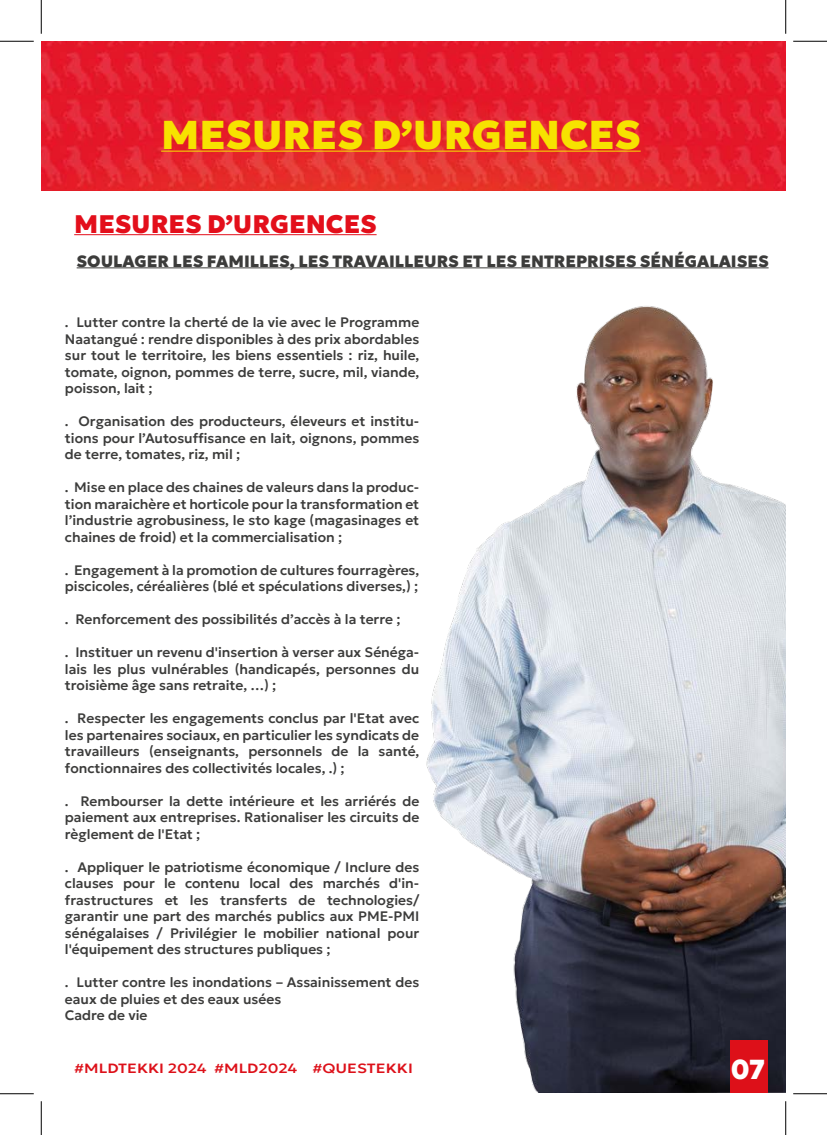
<style>
.page{position:relative;width:827px;height:1135px;background:#fff}
.page>*{position:absolute;margin:0;border:0;box-sizing:border-box;transform-origin:0 0}
.t1{font:900 40.25px "Geologica";color:#f7e200}
.t2{font:900 27.5px "Geologica";color:#fff}
.t3{font:900 25.38px "Geologica";color:#e30f1b}
.t4{font:900 16.38px "Geologica";color:#3c3c3b}
.t5{font:500 13.75px/16.5px "Geologica";color:#3c3c3b;text-align:justify}
.t6{font:500 13.38px "Geologica";color:#dd1019;scale:1.18 1}
</style>
<div class="page">
<img style="left:41px;top:41px;width:744px;height:149px">
<img style="left:394px;top:267px;width:391px;height:825px">
<div style="left:730px;top:1040px;width:38px;height:52px;background:#dd1019"></div>
<hr style="left:161px;top:151px;width:479px;height:1px;background:#f7e200">
<hr style="left:74px;top:234px;width:302px;height:1px;background:#e30f1b">
<hr style="left:77px;top:268px;width:691px;height:1px;background:#3c3c3b">
<hr style="left:0;top:41px;width:34px;height:1px;background:#000">
<hr style="left:793px;top:41px;width:34px;height:1px;background:#000">
<hr style="left:0;top:1093px;width:34px;height:1px;background:#000">
<hr style="left:793px;top:1093px;width:34px;height:1px;background:#000">
<hr style="left:41px;top:0;width:1px;height:34px;background:#000">
<hr style="left:41px;top:1101px;width:1px;height:34px;background:#000">
<hr style="left:785px;top:0;width:1px;height:34px;background:#000">
<hr style="left:785px;top:1101px;width:1px;height:34px;background:#000">
<h1 class="t1" style="left:161px;top:98px;width:481px">MESURES D’URGENCES</h1>
<h3 class="t3" style="left:74px;top:201px;width:304px">MESURES D’URGENCES</h3>
<p class="t4" style="left:77px;top:246px;width:693px">SOULAGER LES FAMILLES, LES TRAVAILLEURS ET LES ENTREPRISES SÉNÉGALAISES</p>
<p class="t5" style="left:65px;top:313px;width:356px">. Lutter contre la cherté de la vie avec le Programme Naatangué : rendre disponibles à des prix abordables sur tout le territoire, les biens essentiels : riz, huile, tomate, oignon, pommes de terre, sucre, mil, viande, poisson, lait ;</p>
<p class="t5" style="left:65px;top:412px;width:356px">. Organisation des producteurs, éleveurs et institu&shy;tions pour l’Autosuffisance en lait, oignons, pommes de terre, tomates, riz, mil ;</p>
<p class="t5" style="left:65px;top:478px;width:356px">. Mise en place des chaines de valeurs dans la produc&shy;tion maraichère et horticole pour la transformation et l’industrie agrobusiness, le sto kage (magasinages et chaines de froid) et la commercialisation ;</p>
<p class="t5" style="left:65px;top:560px;width:356px">. Engagement à la promotion de cultures fourragères, piscicoles, céréalières (blé et spéculations diverses,) ;</p>
<p class="t5" style="left:65px;top:610px;width:337px">. Renforcement des possibilités d’accès à la terre ;</p>
<p class="t5" style="left:65px;top:643px;width:356px">. Instituer un revenu d'insertion à verser aux Sénéga&shy;lais les plus vulnérables (handicapés, personnes du troisième âge sans retraite, …) ;</p>
<p class="t5" style="left:65px;top:709px;width:356px">. Respecter les engagements conclus par l'Etat avec les partenaires sociaux, en particulier les syndicats de travailleurs (enseignants, personnels de la santé, fonctionnaires des collectivités locales, .) ;</p>
<p class="t5" style="left:65px;top:791px;width:356px">. Rembourser la dette intérieure et les arriérés de paiement aux entreprises. Rationaliser les circuits de règlement de l'Etat ;</p>
<p class="t5" style="left:65px;top:857px;width:356px">. Appliquer le patriotisme économique / Inclure des clauses pour le contenu local des marchés d'in&shy;frastructures et les transferts de technologies/ garantir une part des marchés publics aux PME-PMI sénégalaises / Privilégier le mobilier national pour l'équipement des structures publiques ;</p>
<p class="t5" style="left:65px;top:973px;width:356px;text-align:left">. Lutter contre les inondations – Assainissement des eaux de pluies et des eaux usées<br>Cadre de vie</p>
<p class="t6" style="left:74px;top:1056px;width:288px">#MLDTEKKI 2024 #MLD2024 #QUESTEKKI</p>
<h2 class="t2" style="left:730px;top:1044px;width:36px">07</h2>
</div>
